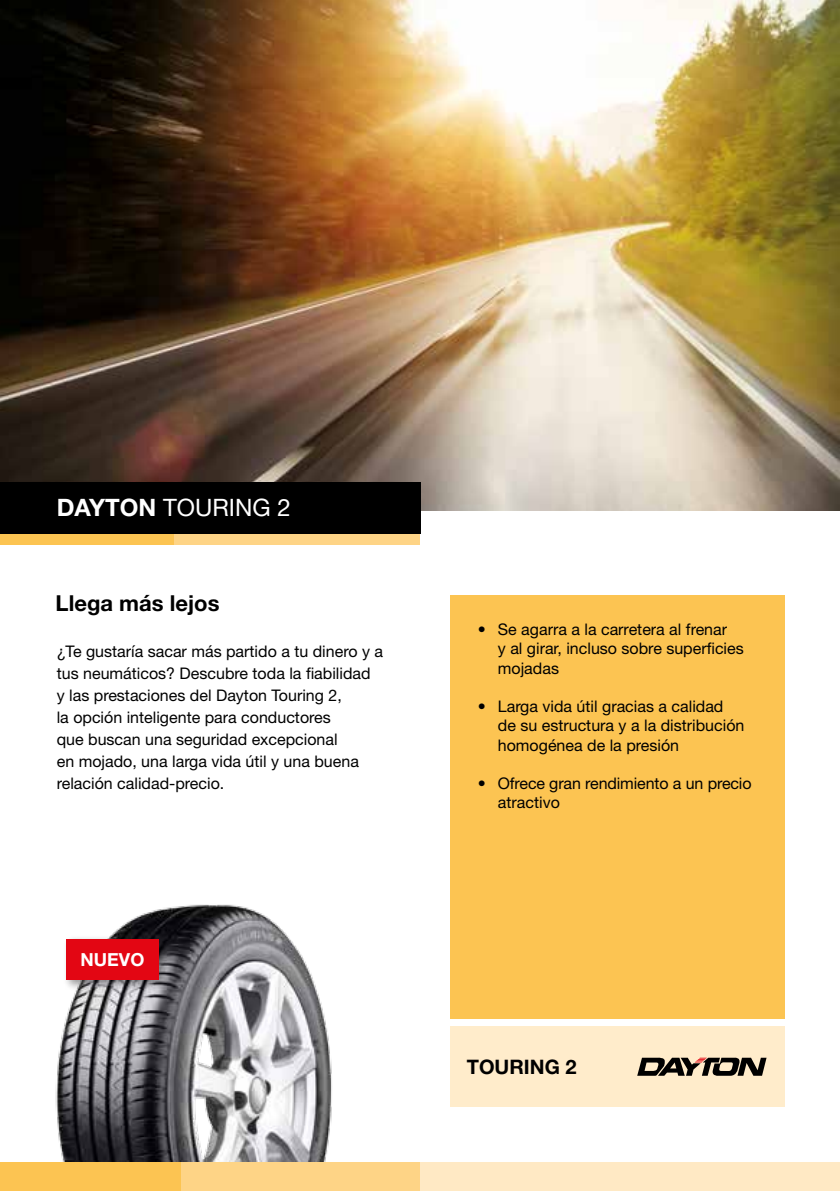
<style>
.page{position:relative;width:840px;height:1191px;background:#fff}
.page>*{position:absolute;margin:0;border:0;box-sizing:border-box;transform-origin:0 0}
.t1{font:24px "Helvetica Neue LT Pro";color:#fff}
.t2{font:700 22px "Helvetica Neue LT Pro";color:#000}
.t3{font:700 20px "Helvetica Neue LT Pro";color:#000}
.t4{font:700 18px "Helvetica Neue LT Pro";color:#fff}
.t5{font:16px/22px "Helvetica Neue LT Pro";color:#000}
.s1{font-weight:700}
</style>
<div class="page">
<img style="left:0;top:0;width:839px;height:510px">
<div style="left:0;top:533px;width:181px;height:12px;background:#fcc452"></div>
<div style="left:174px;top:533px;width:246px;height:12px;background:#fed486"></div>
<div style="left:0;top:482px;width:420px;height:51px;background:#000"></div>
<img style="left:55px;top:904px;width:277px;height:258px">
<div style="left:449px;top:595px;width:334px;height:423px;background:#fcc452"></div>
<div style="left:449px;top:1026px;width:334px;height:81px;background:#ffeccb"></div>
<svg style="left:637px;top:1057px;width:129px;height:19px"></svg>
<div style="left:63px;top:935px;width:107px;height:56px;background:#000;opacity:.4"></div>
<div style="left:0;top:1162px;width:253px;height:29px;background:#fcc452"></div>
<div style="left:181px;top:1162px;width:313px;height:29px;background:#fed486"></div>
<div style="left:420px;top:1162px;width:419px;height:29px;background:#ffe9c4"></div>
<div style="left:66px;top:939px;width:93px;height:40px;background:#e30613"></div>
<h1 class="t1" style="left:57px;top:493px;width:235px"><span class="s1">DAYTON</span> TOURING 2</h1>
<h2 class="t2" style="left:56px;top:589px;width:165px">Llega más lejos</h2>
<p class="t5" style="left:57px;top:640px;width:327px">¿Te gustaría sacar más partido a tu dinero y a tus neumáticos? Descubre toda la fiabilidad<br>y las prestaciones del Dayton Touring 2,<br>la opción inteligente para conductores<br>que buscan una seguridad excepcional<br>en mojado, una larga vida útil y una buena relación calidad-precio.</p>
<p class="t4" style="left:81px;top:948px;width:65px">NUEVO</p>
<p class="t5" style="left:497px;top:619px;width:247px;line-height:19.2px;text-indent:-20px">• Se agarra a la carretera al frenar<br>y al girar, incluso sobre superficies mojadas</p>
<p class="t5" style="left:497px;top:696px;width:248px;line-height:19.2px;text-indent:-20px">• Larga vida útil gracias a calidad de su estructura y a la distribución homogénea de la presión</p>
<p class="t5" style="left:497px;top:773px;width:255px;line-height:19.2px;text-indent:-20px">• Ofrece gran rendimiento a un precio atractivo</p>
<p class="t3" style="left:466px;top:1054px;width:111px">TOURING 2</p>
</div>
